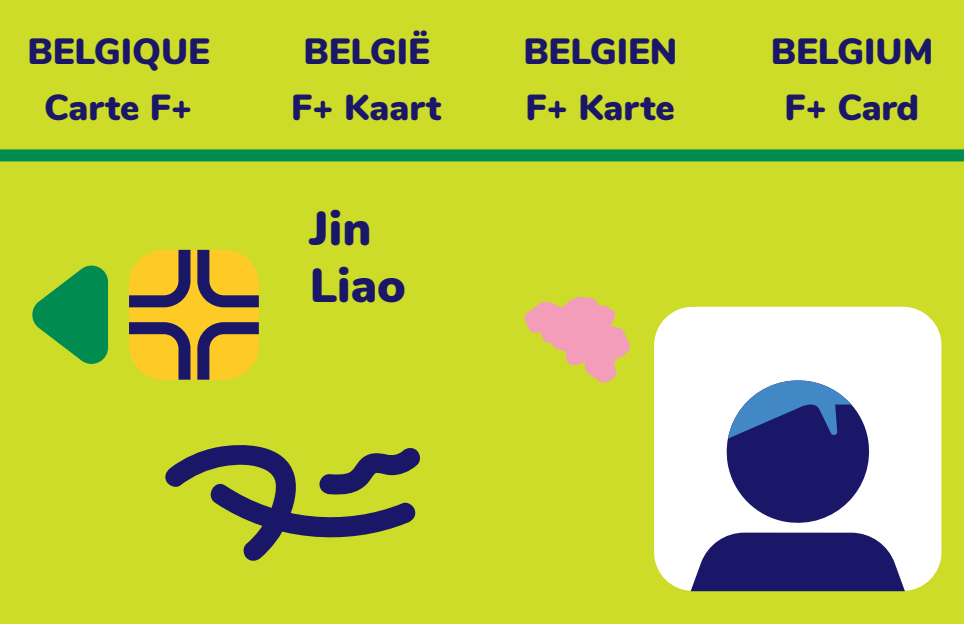
<style>
.page{position:relative;width:964px;height:624px;background:#cddc28}
.page>*{position:absolute;margin:0;border:0;box-sizing:border-box;transform-origin:0 0}
.t1{font:900 48px/57.6px "Nunito";color:#1b1768}
.t2{font:900 36.4px "Nunito";color:#1b1768}
.t3{font:900 36px "Nunito";color:#1b1768}
</style>
<div class="page">
<div style="left:0;top:149px;width:964px;height:12px;background:#008b51"></div>
<div style="left:654px;top:307px;width:287px;height:283px;background:#fff;border-radius:38px"></div>
<svg style="left:129px;top:249px;width:130px;height:131px;background:#bb9a38"></svg>
<svg style="left:32px;top:265px;width:76px;height:99px"></svg>
<svg style="left:524px;top:297px;width:106px;height:85px"></svg>
<svg style="left:726px;top:404px;width:144px;height:119px;fill:#1b1768"></svg>
<svg style="left:690px;top:532px;width:215px;height:59px;background:#3b387d"></svg>
<svg style="left:165px;top:445px;width:255px;height:116px"></svg>
<svg style="left:728px;top:380px;width:123px;height:58px"></svg>
<p class="t2" style="left:27px;top:24px;width:184px">BELGIQUE</p>
<p class="t2" style="left:303px;top:24px;width:128px">BELGIË</p>
<p class="t2" style="left:523px;top:24px;width:155px">BELGIEN</p>
<p class="t2" style="left:771px;top:24px;width:164px">BELGIUM</p>
<p class="t3" style="left:44px;top:80px;width:150px">Carte F+</p>
<p class="t3" style="left:291px;top:80px;width:151px">F+ Kaart</p>
<p class="t3" style="left:525px;top:80px;width:151px">F+ Karte</p>
<p class="t3" style="left:784px;top:80px;width:136px">F+ Card</p>
<h1 class="t1" style="left:310px;top:196px;width:98px">Jin<br>Liao</h1>
</div>
